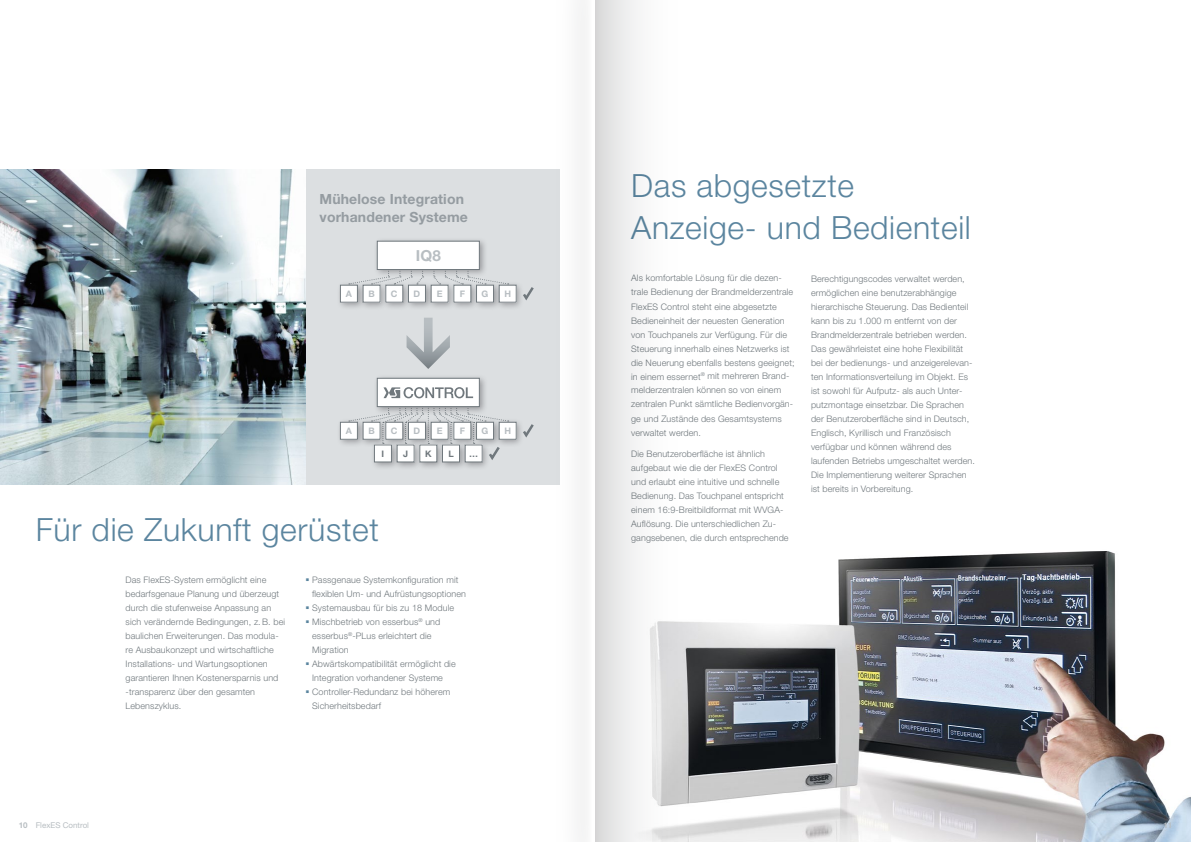
<style>
.page{position:relative;width:1191px;height:842px;background:#fff}
.page>*{position:absolute;margin:0;border:0;box-sizing:border-box;transform-origin:0 0}
.t1{font:300 32px/42px "Helvetica Neue LT Std";letter-spacing:.02em;color:#5b859f}
.t2{font:700 15.2px "Helvetica Neue LT Std";color:#b8bec2}
.t3{font:700 14px/18px "Helvetica Neue LT Std";letter-spacing:.01em;color:#959ca1}
.t4{font:300 9px/14px "Helvetica Neue LT Std";letter-spacing:.01em;color:#70787d}
.t5{font:700 9px "Helvetica Neue LT Std";color:#b8bec2}
.t6{font:700 9px "Helvetica Neue LT Std";color:#70787d}
.t7{font:8px "Helvetica Neue LT Std";color:#b8bec2}
.t8{font:700 8px "Helvetica Neue LT Std";color:#b8bec2}
.s1{color:#5b859f}
</style>
<div class="page">
<div style="left:0;top:169px;width:560px;height:315px;background:#dcdfe1"></div>
<img style="left:680px;top:551px;width:511px;height:291px">
<img style="left:0;top:169px;width:305px;height:315px">
<div style="left:336px;top:418px;width:30px;height:29px;background:#1a171c;opacity:.35"></div>
<div style="left:340px;top:422px;width:17px;height:17px;background:#fff"></div>
<div style="left:340px;top:422px;width:17px;height:17px;border:1px solid #70787d"></div>
<div style="left:495px;top:418px;width:29px;height:29px;background:#1a171c;opacity:.35"></div>
<div style="left:499px;top:422px;width:17px;height:17px;background:#fff"></div>
<div style="left:370px;top:441px;width:30px;height:29px;background:#1a171c;opacity:.35"></div>
<div style="left:393px;top:441px;width:29px;height:29px;background:#1a171c;opacity:.35"></div>
<div style="left:415px;top:441px;width:30px;height:29px;background:#1a171c;opacity:.35"></div>
<div style="left:438px;top:441px;width:30px;height:29px;background:#1a171c;opacity:.35"></div>
<div style="left:461px;top:441px;width:29px;height:29px;background:#1a171c;opacity:.35"></div>
<svg style="left:520px;top:421px;width:14px;height:19px"></svg>
<div style="left:373px;top:374px;width:114px;height:41px;background:#1a171c;opacity:.35"></div>
<div style="left:377px;top:378px;width:102px;height:29px;background:#fff;border:1px solid #70787d"></div>
<svg style="left:349px;top:387px;width:160px;height:76px"></svg>
<svg style="left:365px;top:278px;width:57px;height:3px"></svg>
<svg style="left:434px;top:278px;width:58px;height:3px"></svg>
<div style="left:336px;top:281px;width:30px;height:29px;background:#1a171c;opacity:.35"></div>
<div style="left:340px;top:285px;width:17px;height:17px;background:#fff"></div>
<div style="left:340px;top:285px;width:17px;height:17px;border:1px solid #70787d"></div>
<div style="left:359px;top:281px;width:29px;height:29px;background:#1a171c;opacity:.35"></div>
<div style="left:363px;top:285px;width:17px;height:17px;background:#fff"></div>
<div style="left:363px;top:285px;width:17px;height:17px;border:1px solid #70787d"></div>
<div style="left:381px;top:281px;width:30px;height:29px;background:#1a171c;opacity:.35"></div>
<div style="left:386px;top:285px;width:17px;height:17px;background:#fff"></div>
<div style="left:386px;top:285px;width:17px;height:17px;border:1px solid #70787d"></div>
<div style="left:404px;top:281px;width:30px;height:29px;background:#1a171c;opacity:.35"></div>
<div style="left:408px;top:285px;width:17px;height:17px;background:#fff"></div>
<div style="left:408px;top:285px;width:17px;height:17px;border:1px solid #70787d"></div>
<div style="left:427px;top:281px;width:29px;height:29px;background:#1a171c;opacity:.35"></div>
<div style="left:431px;top:285px;width:17px;height:17px;background:#fff"></div>
<div style="left:431px;top:285px;width:17px;height:17px;border:1px solid #70787d"></div>
<div style="left:449px;top:281px;width:30px;height:29px;background:#1a171c;opacity:.35"></div>
<div style="left:454px;top:285px;width:17px;height:17px;background:#fff"></div>
<div style="left:454px;top:285px;width:17px;height:17px;border:1px solid #70787d"></div>
<div style="left:472px;top:281px;width:30px;height:29px;background:#1a171c;opacity:.35"></div>
<div style="left:476px;top:285px;width:17px;height:17px;background:#fff"></div>
<div style="left:476px;top:285px;width:17px;height:17px;border:1px solid #70787d"></div>
<div style="left:495px;top:281px;width:29px;height:29px;background:#1a171c;opacity:.35"></div>
<div style="left:499px;top:285px;width:17px;height:17px;background:#fff"></div>
<div style="left:499px;top:285px;width:17px;height:17px;border:1px solid #70787d"></div>
<svg style="left:520px;top:284px;width:14px;height:19px"></svg>
<div style="left:373px;top:237px;width:114px;height:41px;background:#1a171c;opacity:.35"></div>
<div style="left:377px;top:241px;width:102px;height:29px;background:#fff;border:1px solid #70787d"></div>
<svg style="left:406px;top:318px;width:44px;height:51px"></svg>
<svg style="left:595px;top:0;width:85px;height:842px"></svg>
<svg style="left:553px;top:6px;width:32px;height:832px"></svg>
<h3 class="t3" style="left:319px;top:189px;width:150px">Mühelose Integration vorhandener Systeme</h3>
<h2 class="t2" style="left:416px;top:246px;width:27px">IQ8</h2>
<p class="t5" style="left:346px;top:288px;width:8px">A</p>
<p class="t5" style="left:368px;top:288px;width:8px">B</p>
<p class="t5" style="left:391px;top:288px;width:8px">C</p>
<p class="t5" style="left:413px;top:288px;width:8px">D</p>
<p class="t5" style="left:437px;top:288px;width:7px">E</p>
<p class="t5" style="left:460px;top:288px;width:7px">F</p>
<p class="t5" style="left:481px;top:288px;width:8px">G</p>
<p class="t5" style="left:504px;top:288px;width:8px">H</p>
<p class="t5" style="left:346px;top:425px;width:8px">A</p>
<p class="t5" style="left:368px;top:425px;width:8px">B</p>
<p class="t5" style="left:391px;top:425px;width:8px">C</p>
<p class="t5" style="left:413px;top:425px;width:8px">D</p>
<p class="t5" style="left:437px;top:425px;width:7px">E</p>
<p class="t5" style="left:460px;top:425px;width:7px">F</p>
<p class="t5" style="left:481px;top:425px;width:8px">G</p>
<p class="t5" style="left:504px;top:425px;width:8px">H</p>
<p class="t6" style="left:381px;top:448px;width:4px">I</p>
<p class="t6" style="left:403px;top:448px;width:7px">J</p>
<p class="t6" style="left:425px;top:448px;width:8px">K</p>
<p class="t6" style="left:448px;top:448px;width:7px">L</p>
<p class="t6" style="left:469px;top:448px;width:10px">…</p>
<h1 class="t1" style="left:36px;top:507px;width:345px">Für die Zukunft gerüstet</h1>
<p class="t4" style="left:126px;top:572px;width:161px">Das FlexES-System ermöglicht eine bedarfsgenaue Planung und überzeugt durch die stufenweise Anpassung an sich verändernde Bedingungen, z.B. bei baulichen Erweiterungen. Das modula&shy;re Ausbaukonzept und wirtschaftliche Installations- und Wartungsoptionen garantieren Ihnen Kostenersparnis und -transparenz über den gesamten Lebenszyklus.</p>
<p class="t4" style="left:312px;top:572px;width:155px;text-indent:-7px"><span class="s1">▪</span> Passgenaue Systemkonfiguration mit flexiblen Um- und Aufrüstungsoptionen</p>
<p class="t4" style="left:305px;top:600px;width:150px"><span class="s1">▪</span> Systemausbau für bis zu 18 Module</p>
<p class="t4" style="left:312px;top:614px;width:130px;text-indent:-7px"><span class="s1">▪</span> Mischbetrieb von esserbus<sup>®</sup> und esserbus<sup>®</sup>-PLus erleichtert die<br>Migration</p>
<p class="t4" style="left:312px;top:656px;width:145px;text-indent:-7px"><span class="s1">▪</span> Abwärtskompatibilität ermöglicht die<br>Integration vorhandener Systeme</p>
<p class="t4" style="left:312px;top:684px;width:140px;text-indent:-7px"><span class="s1">▪</span> Controller-Redundanz bei höherem<br>Sicherheitsbedarf</p>
<h1 class="t1" style="left:631px;top:164px;width:341px">Das abgesetzte<br>Anzeige- und Bedienteil</h1>
<p class="t4" style="left:631px;top:271px;width:165px">Als komfortable Lösung für die dezen&shy;trale Bedienung der Brandmelderzentrale FlexES Control steht eine abgesetzte Bedieneinheit der neuesten Generation von Touchpanels zur Verfügung. Für die Steuerung innerhalb eines Netzwerks ist die Neuerung ebenfalls bestens geeignet; in einem essernet<sup>®</sup> mit mehreren Brand&shy;melderzentralen können so von einem zentralen Punkt sämtliche Bedienvorgän&shy;ge und Zustände des Gesamtsystems verwaltet werden.</p>
<p class="t4" style="left:631px;top:446px;width:159px">Die Benutzeroberfläche ist ähnlich aufgebaut wie die der FlexES Control und erlaubt eine intuitive und schnelle Bedienung. Das Touchpanel entspricht einem 16:9-Breitbildformat mit WVGA-Auflösung. Die unterschiedlichen Zu&shy;gangsebenen, die durch entsprechende</p>
<p class="t4" style="left:811px;top:271px;width:165px">Berechtigungscodes verwaltet werden, ermöglichen eine benutzerabhängige hierarchische Steuerung. Das Bedienteil kann bis zu 1.000 m entfernt von der Brandmelderzentrale betrieben werden.<br>Das gewährleistet eine hohe Flexibilität bei der bedienungs- und anzeigerelevan&shy;ten Informationsverteilung im Objekt. Es ist sowohl für Aufputz- als auch Unter&shy;putzmontage einsetzbar. Die Sprachen der Benutzeroberfläche sind in Deutsch, Englisch, Kyrillisch und Französisch verfügbar und können während des laufenden Betriebs umgeschaltet werden.<br>Die Implementierung weiterer Sprachen ist bereits in Vorbereitung.</p>
<p class="t7" style="left:36px;top:820px;width:55px">FlexES Control</p>
<p class="t8" style="left:19px;top:820px;width:10px">10</p>
<p class="t8" style="left:1163px;top:820px;width:10px">11</p>
</div>
